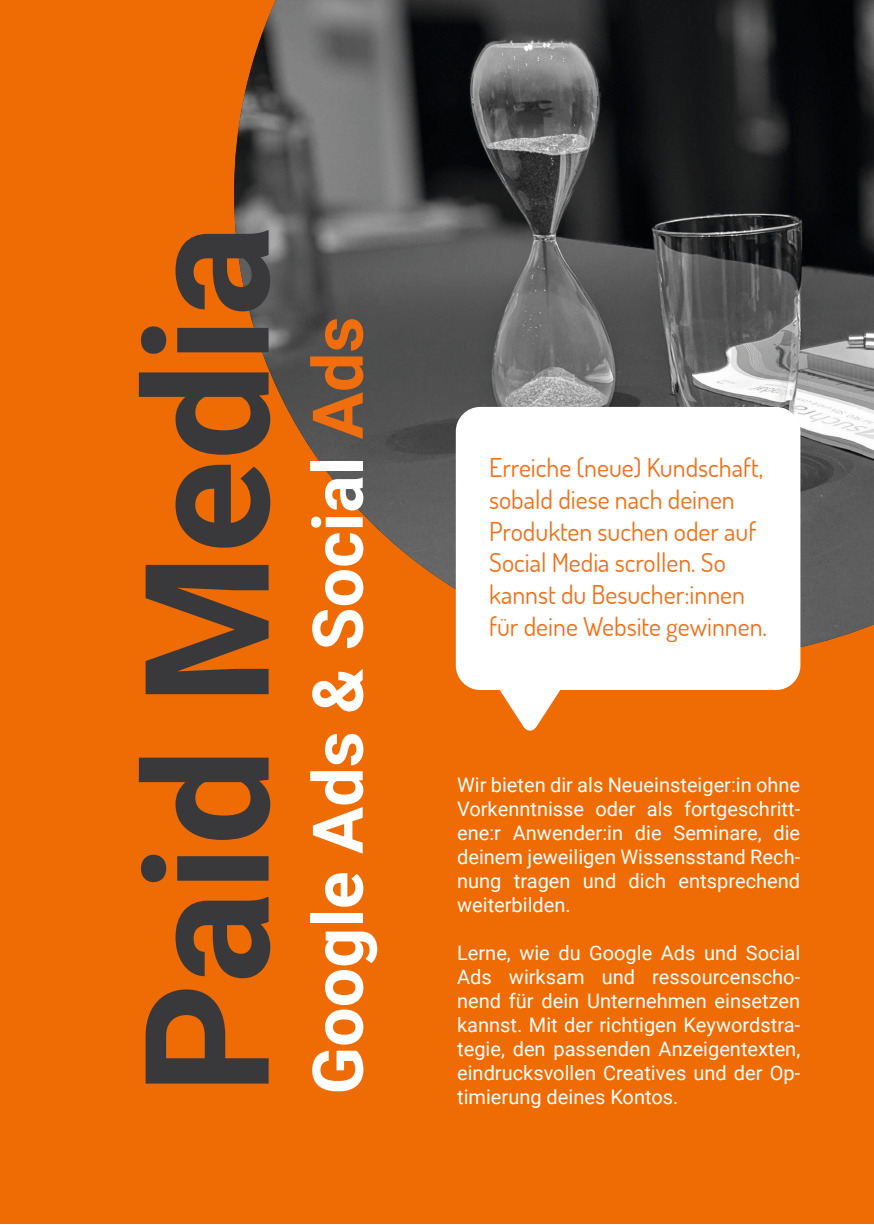
<style>
.page{position:relative;width:874px;height:1225px;background:#fff}
.page>*{position:absolute;margin:0;border:0;box-sizing:border-box;transform-origin:0 0}
.t1{font:700 172.8px "Roboto";color:#39393c}
.t2{font:700 70px "Roboto";color:#fff}
.t3{font:26px/31.6px "Dosis";color:#f17019}
.t4{font:20px/24px "Roboto";color:#fff;text-align:justify}
.s1{color:#f06e0e}
</style>
<div class="page">
<div style="left:0;top:0;width:873px;height:1223px;background:#ef6b04"></div>
<svg style="left:499px;top:690px;width:62px;height:41px"></svg>
<img style="left:234px;top:0;width:639px;height:652px">
<div style="left:455px;top:407px;width:345px;height:283px;background:#fff;border-radius:24px"></div>
<p class="t1" style="left:86px;top:1094px;width:871px;rotate:-90deg">Paid Media</p>
<p class="t2" style="left:288px;top:1094px;width:779px;rotate:-90deg">Google Ads &amp; Social <span class="s1">Ads</span></p>
<p class="t3" style="left:489px;top:451px;width:279px">Erreiche (neue) Kundschaft, sobald diese nach deinen<br>Produkten suchen oder auf<br>Social Media scrollen. So kannst du Besucher:innen für deine Website gewinnen.</p>
<p class="t4" style="left:457px;top:772px;width:344px">Wir bieten dir als Neueinsteiger:in ohne Vorkenntnisse oder als fortgeschritt&shy;ene:r Anwender:in die Seminare, die deinem jeweiligen Wissensstand Rech&shy;nung tragen und dich entsprechend weiterbilden.</p>
<p class="t4" style="left:457px;top:940px;width:344px">Lerne, wie du Google Ads und Social Ads wirksam und ressourcenscho&shy;nend für dein Unternehmen einsetzen kannst. Mit der richtigen Keywordstra&shy;tegie, den passenden Anzeigentexten, eindrucksvollen Creatives und der Op-</p>
<p class="t4" style="left:457px;top:1084px;width:223px">timierung deines Kontos.</p>
</div>
